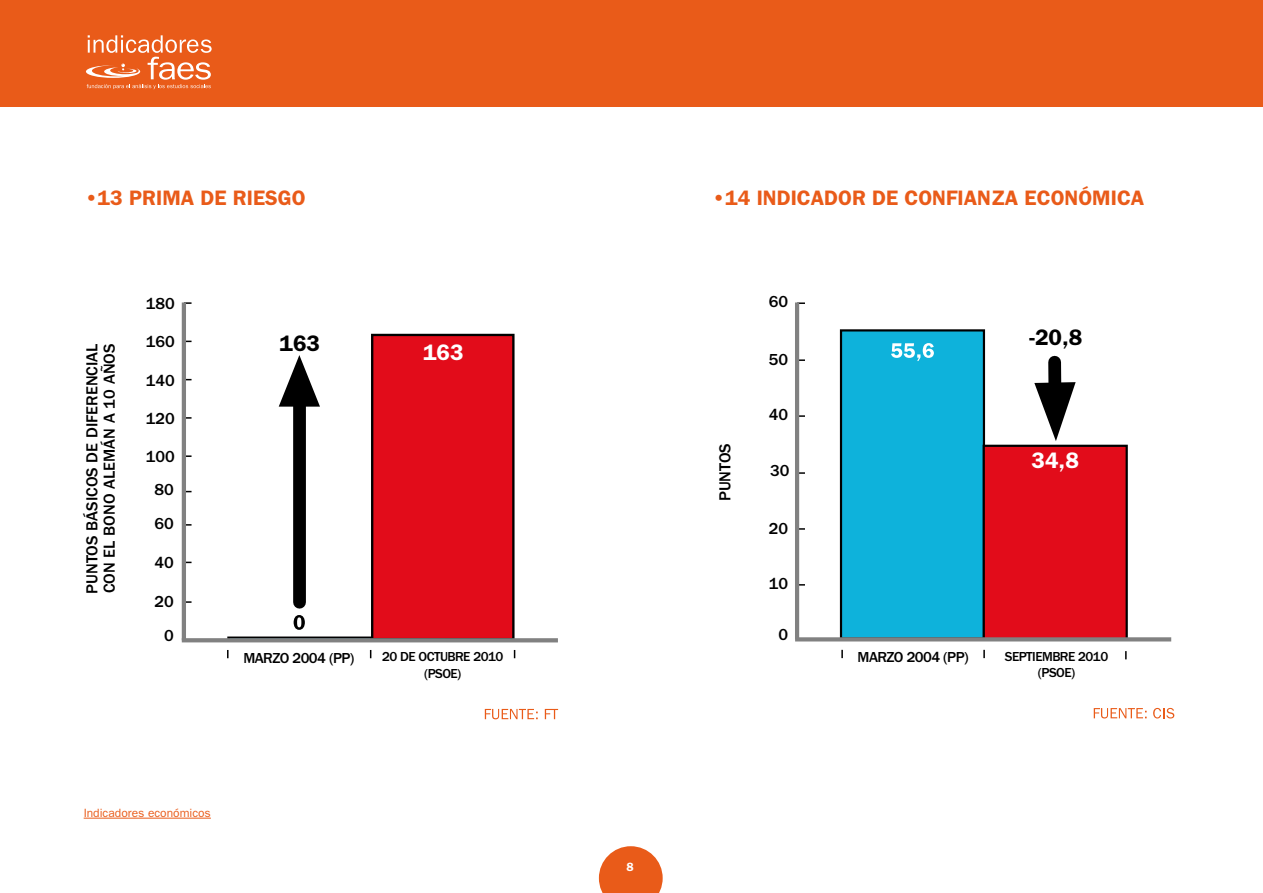
<style>
.page{position:relative;width:1263px;height:893px;background:#fff}
.page>*{position:absolute;margin:0;border:0;box-sizing:border-box;transform-origin:0 0}
.t1{font:600 22.5px "Franklin Gothic";color:#000}
.t2{font:600 22.5px "Franklin Gothic";color:#fff}
.t3{font:600 21px "Franklin Gothic";color:#e95b19}
.t4{font:500 16.5px/17.2px "Franklin Gothic";color:#000}
.t5{font:500 15px "Franklin Gothic";letter-spacing:-.04em;color:#000}
.t6{font:500 13.5px/16.2px "Franklin Gothic";letter-spacing:-.04em;color:#000;text-align:center}
.t7{font:12px "Franklin Gothic";color:#e95b19}
.t8{font:600 12px "Franklin Gothic";color:#fff}
</style>
<div class="page">
<svg style="left:599px;top:846px;width:64px;height:47px;background:#ec763f"></svg>
<div style="left:0;top:0;width:1263px;height:107px;background:#e95b19"></div>
<svg style="left:86px;top:35px;width:126px;height:54px"></svg>
<hr style="left:84px;top:818px;width:127px;height:1px;background:#e95b19">
<div style="left:841px;top:330px;width:143px;height:309px;background:#0eb2db"></div>
<div style="left:840px;top:329px;width:145px;height:311px;border:2px solid #000"></div>
<div style="left:984px;top:446px;width:143px;height:193px;background:#e20c1a"></div>
<div style="left:983px;top:445px;width:145px;height:195px;border:2px solid #000"></div>
<svg style="left:841px;top:650px;width:2px;height:8px"></svg>
<svg style="left:983px;top:650px;width:2px;height:8px"></svg>
<svg style="left:1094px;top:708px;width:53px;height:10px"></svg>
<svg style="left:1153px;top:708px;width:21px;height:10px"></svg>
<svg style="left:795px;top:637px;width:376px;height:4px"></svg>
<svg style="left:799px;top:584px;width:6px;height:2px"></svg>
<svg style="left:799px;top:528px;width:6px;height:2px"></svg>
<svg style="left:799px;top:472px;width:6px;height:2px"></svg>
<svg style="left:799px;top:415px;width:6px;height:2px"></svg>
<svg style="left:799px;top:359px;width:6px;height:2px"></svg>
<svg style="left:799px;top:302px;width:6px;height:2px"></svg>
<hr style="left:795px;top:302px;width:4px;height:337px;background:#818181">
<svg style="left:891px;top:343px;width:43px;height:18px"></svg>
<div style="left:1048px;top:362px;width:13px;height:44px;background:#000"></div>
<svg style="left:1034px;top:382px;width:42px;height:59px"></svg>
<svg style="left:186px;top:601px;width:6px;height:2px"></svg>
<svg style="left:186px;top:524px;width:6px;height:2px"></svg>
<svg style="left:186px;top:455px;width:6px;height:2px"></svg>
<svg style="left:186px;top:417px;width:6px;height:2px"></svg>
<svg style="left:186px;top:302px;width:6px;height:2px"></svg>
<div style="left:227px;top:636px;width:145px;height:6px;border:2px solid #000"></div>
<div style="left:372px;top:335px;width:141px;height:304px;background:#e20c1a"></div>
<div style="left:371px;top:334px;width:143px;height:306px;border:2px solid #000"></div>
<svg style="left:485px;top:709px;width:53px;height:10px"></svg>
<svg style="left:545px;top:709px;width:13px;height:10px"></svg>
<svg style="left:227px;top:650px;width:2px;height:8px"></svg>
<svg style="left:182px;top:638px;width:376px;height:4px"></svg>
<svg style="left:294px;top:615px;width:11px;height:15px"></svg>
<div style="left:293px;top:383px;width:13px;height:219px;background:#000"></div>
<svg style="left:279px;top:355px;width:41px;height:52px"></svg>
<hr style="left:182px;top:302px;width:4px;height:338px;background:#818181">
<p class="t3" style="left:85px;top:185px;width:222px">•13 PRIMA DE RIESGO</p>
<p class="t4" style="left:84px;top:594px;width:252px;rotate:-90deg">PUNTOS BÁSICOS DE DIFERENCIAL<br>CON EL BONO ALEMÁN A 10 AÑOS</p>
<p class="t4" style="left:146px;top:295px;width:31px">180</p>
<p class="t4" style="left:146px;top:333px;width:31px">160</p>
<p class="t4" style="left:146px;top:372px;width:31px">140</p>
<p class="t4" style="left:146px;top:410px;width:31px">120</p>
<p class="t4" style="left:146px;top:448px;width:31px">100</p>
<p class="t4" style="left:155px;top:481px;width:21px">80</p>
<p class="t4" style="left:155px;top:515px;width:21px">60</p>
<p class="t4" style="left:155px;top:554px;width:21px">40</p>
<p class="t4" style="left:155px;top:593px;width:21px">20</p>
<p class="t4" style="left:164px;top:627px;width:11px">0</p>
<h1 class="t1" style="left:280px;top:330px;width:42px">163</h1>
<h1 class="t2" style="left:423px;top:339px;width:42px">163</h1>
<p class="t5" style="left:243px;top:650px;width:113px">MARZO 2004 (PP)</p>
<p class="t6" style="left:382px;top:649px;width:123px">20 DE OCTUBRE 2010 (PSOE)</p>
<p class="t7" style="left:84px;top:806px;width:129px">Indicadores económicos</p>
<p class="t8" style="left:626px;top:859px;width:9px">8</p>
<p class="t3" style="left:712px;top:185px;width:433px">•14 INDICADOR DE CONFIANZA ECONÓMICA</p>
<p class="t4" style="left:716px;top:501px;width:60px;rotate:-90deg">PUNTOS</p>
<p class="t4" style="left:769px;top:293px;width:21px">60</p>
<p class="t4" style="left:769px;top:351px;width:21px">50</p>
<p class="t4" style="left:769px;top:406px;width:21px">40</p>
<p class="t4" style="left:770px;top:462px;width:21px">30</p>
<p class="t4" style="left:769px;top:520px;width:21px">20</p>
<p class="t4" style="left:769px;top:575px;width:21px">10</p>
<p class="t4" style="left:779px;top:626px;width:11px">0</p>
<h1 class="t1" style="left:1029px;top:324px;width:54px">-20,8</h1>
<h1 class="t2" style="left:1031px;top:447px;width:49px">34,8</h1>
<p class="t5" style="left:858px;top:649px;width:113px">MARZO 2004 (PP)</p>
<p class="t6" style="left:1005px;top:648px;width:105px">SEPTIEMBRE 2010 (PSOE)</p>
</div>
